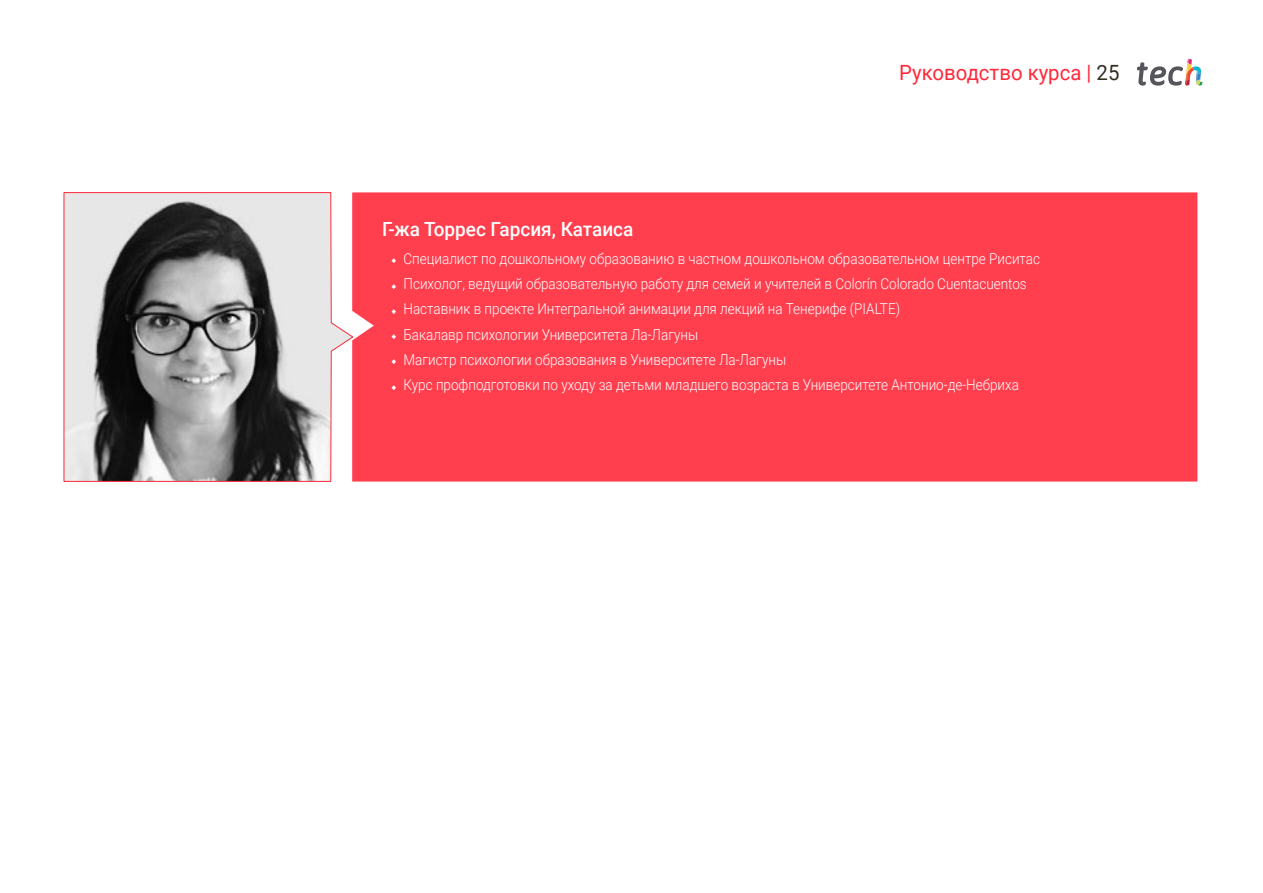
<style>
.page{position:relative;width:1263px;height:893px;background:#fff}
.page>*{position:absolute;margin:0;border:0;box-sizing:border-box;transform-origin:0 0}
.t1{font:21px "Roboto";color:#ff293a}
.t2{font:500 19.5px "Roboto";color:#fff}
.t3{font:300 15px/25.2px "Roboto";color:#fff;scale:.9 1}
.s1{color:#312e20}
</style>
<div class="page">
<svg style="left:1137px;top:59px;width:65px;height:27px"></svg>
<div style="left:353px;top:192px;width:844px;height:290px;background:#ff3e4e"></div>
<svg style="left:64px;top:192px;width:289px;height:290px"></svg>
<svg style="left:392px;top:259px;width:4px;height:5px"></svg>
<svg style="left:392px;top:284px;width:4px;height:5px"></svg>
<svg style="left:392px;top:309px;width:4px;height:5px"></svg>
<svg style="left:392px;top:334px;width:4px;height:5px"></svg>
<svg style="left:392px;top:360px;width:4px;height:5px"></svg>
<svg style="left:392px;top:385px;width:4px;height:5px"></svg>
<h1 class="t1" style="left:899px;top:57px;width:222px">Руководство курса | <span class="s1">25</span></h1>
<h2 class="t2" style="left:382px;top:215px;width:253px">Г-жа Торрес Гарсия, Катаиса</h2>
<p class="t3" style="left:403px;top:245px;width:709px">Специалист по дошкольному образованию в частном дошкольном образовательном центре Риситас Психолог, ведущий образовательную работу для семей и учителей в Colorín Colorado Cuentacuentos Наставник в проекте Интегральной анимации для лекций на Тенерифе (PIALTE)<br>Бакалавр психологии Университета Ла-Лагуны<br>Магистр психологии образования в Университете Ла-Лагуны<br>Курс профподготовки по уходу за детьми младшего возраста в Университете Антонио-де-Небриха</p>
</div>
